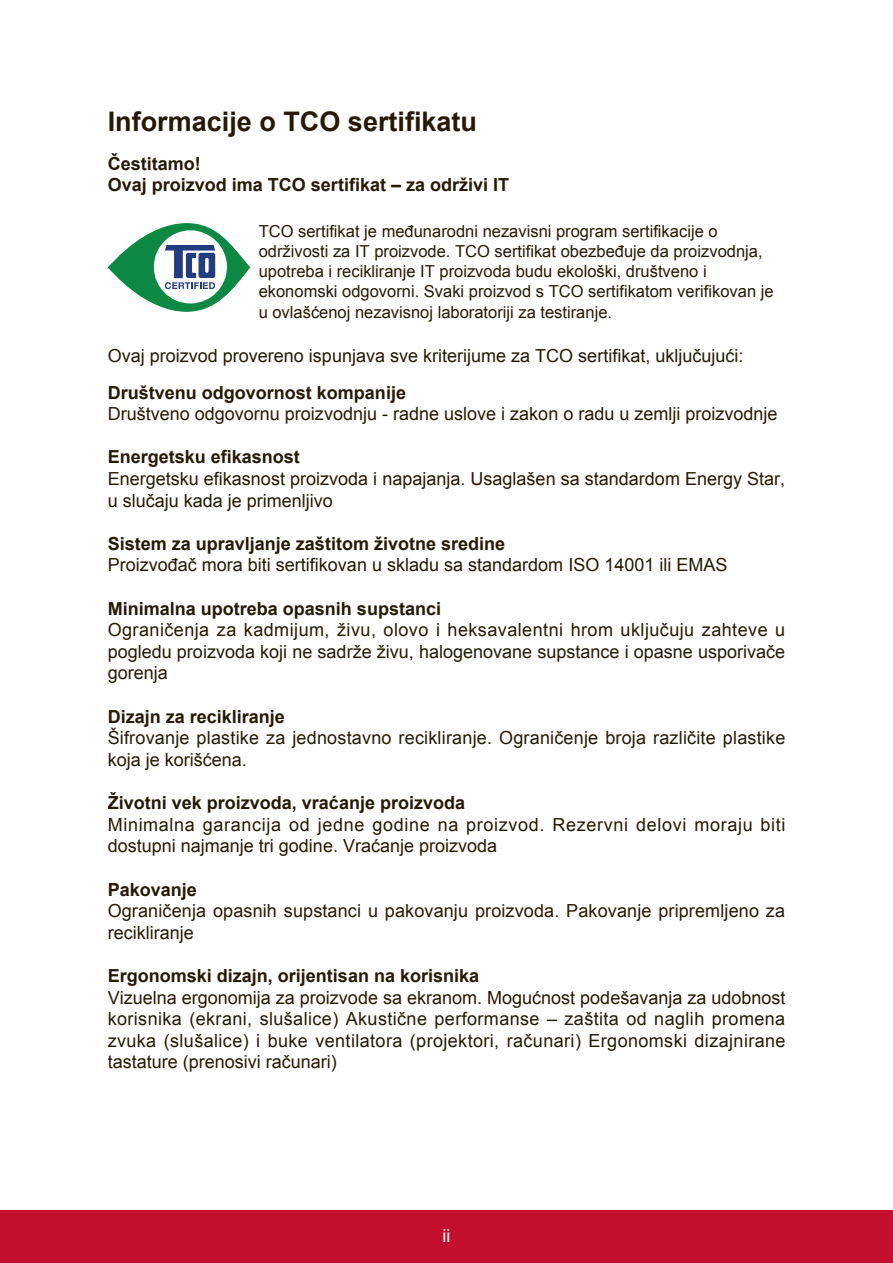
<style>
.page{position:relative;width:893px;height:1263px;background:#fff}
.page>*{position:absolute;margin:0;border:0;box-sizing:border-box;transform-origin:0 0}
.t1{font:700 27px "Arial";color:#251a05}
.t2{font:18px/21.6px "Arial";color:#251a05}
.t3{font:700 18px/21.6px "Arial";color:#251a05}
.t4{font:18px/21.6px "Arial";letter-spacing:.035em;color:#251a05}
.t5{font:18px "Arial";color:#fff}
.t6{font:16.5px/19.8px "Arial";color:#251a05}
</style>
<div class="page">
<div style="left:0;top:1210px;width:892px;height:53px;background:#c3102f"></div>
<svg style="left:108px;top:223px;width:142px;height:89px"></svg>
<h1 class="t1" style="left:108px;top:104px;width:371px">Informacije o TCO sertifikatu</h1>
<p class="t3" style="left:108px;top:153px;width:403px">Čestitamo!<br>Ovaj proizvod ima TCO sertifikat – za održivi IT</p>
<p class="t6" style="left:258px;top:222px;width:516px">TCO sertifikat je međunarodni nezavisni program sertifikacije o održivosti za IT proizvode. TCO sertifikat obezbeđuje da proizvodnja, upotreba i recikliranje IT proizvoda budu ekološki, društveno i ekonomski odgovorni. Svaki proizvod s TCO sertifikatom verifikovan je</p>
<p class="t6" style="left:258px;top:303px;width:355px">u ovlašćenoj nezavisnoj laboratoriji za testiranje.</p>
<p class="t2" style="left:108px;top:344px;width:637px">Ovaj proizvod provereno ispunjava sve kriterijume za TCO sertifikat, uključujući:</p>
<p class="t3" style="left:108px;top:382px;width:300px">Društvenu odgovornost kompanije</p>
<p class="t2" style="left:108px;top:403px;width:671px">Društveno odgovornu proizvodnju - radne uslove i zakon o radu u zemlji proizvodnje</p>
<p class="t3" style="left:108px;top:447px;width:194px">Energetsku efikasnost</p>
<p class="t2" style="left:108px;top:468px;width:678px">Energetsku efikasnost proizvoda i napajanja. Usaglašen sa standardom Energy Star, u slučaju kada je primenljivo</p>
<p class="t3" style="left:108px;top:533px;width:399px">Sistem za upravljanje zaštitom životne sredine</p>
<p class="t2" style="left:108px;top:554px;width:621px">Proizvođač mora biti sertifikovan u skladu sa standardom ISO 14001 ili EMAS</p>
<p class="t3" style="left:108px;top:598px;width:335px">Minimalna upotreba opasnih supstanci</p>
<p class="t2" style="left:108px;top:619px;width:678px;text-align:justify">Ograničenja za kadmijum, živu, olovo i heksavalentni hrom uključuju zahteve u pogledu proizvoda koji ne sadrže živu, halogenovane supstance i opasne usporivače gorenja</p>
<p class="t3" style="left:108px;top:706px;width:179px">Dizajn za recikliranje</p>
<p class="t2" style="left:108px;top:727px;width:679px">Šifrovanje plastike za jednostavno recikliranje. Ograničenje broja različite plastike koja je korišćena.</p>
<p class="t3" style="left:108px;top:792px;width:359px">Životni vek proizvoda, vraćanje proizvoda</p>
<p class="t4" style="left:108px;top:813px;width:679px">Minimalna garancija od jedne godine na proizvod. Rezervni delovi moraju biti dostupni najmanje tri godine. Vraćanje proizvoda</p>
<p class="t3" style="left:108px;top:879px;width:91px">Pakovanje</p>
<p class="t2" style="left:108px;top:900px;width:678px">Ograničenja opasnih supstanci u pakovanju proizvoda. Pakovanje pripremljeno za recikliranje</p>
<p class="t3" style="left:108px;top:965px;width:373px">Ergonomski dizajn, orijentisan na korisnika</p>
<p class="t2" style="left:108px;top:986px;width:679px;text-align:justify">Vizuelna ergonomija za proizvode sa ekranom. Mogućnost podešavanja za udobnost korisnika (ekrani, slušalice) Akustične performanse – zaštita od naglih promena zvuka (slušalice) i buke ventilatora (projektori, računari) Ergonomski dizajnirane tastature (prenosivi računari)</p>
<p class="t5" style="left:442px;top:1223px;width:9px">ii</p>
</div>
